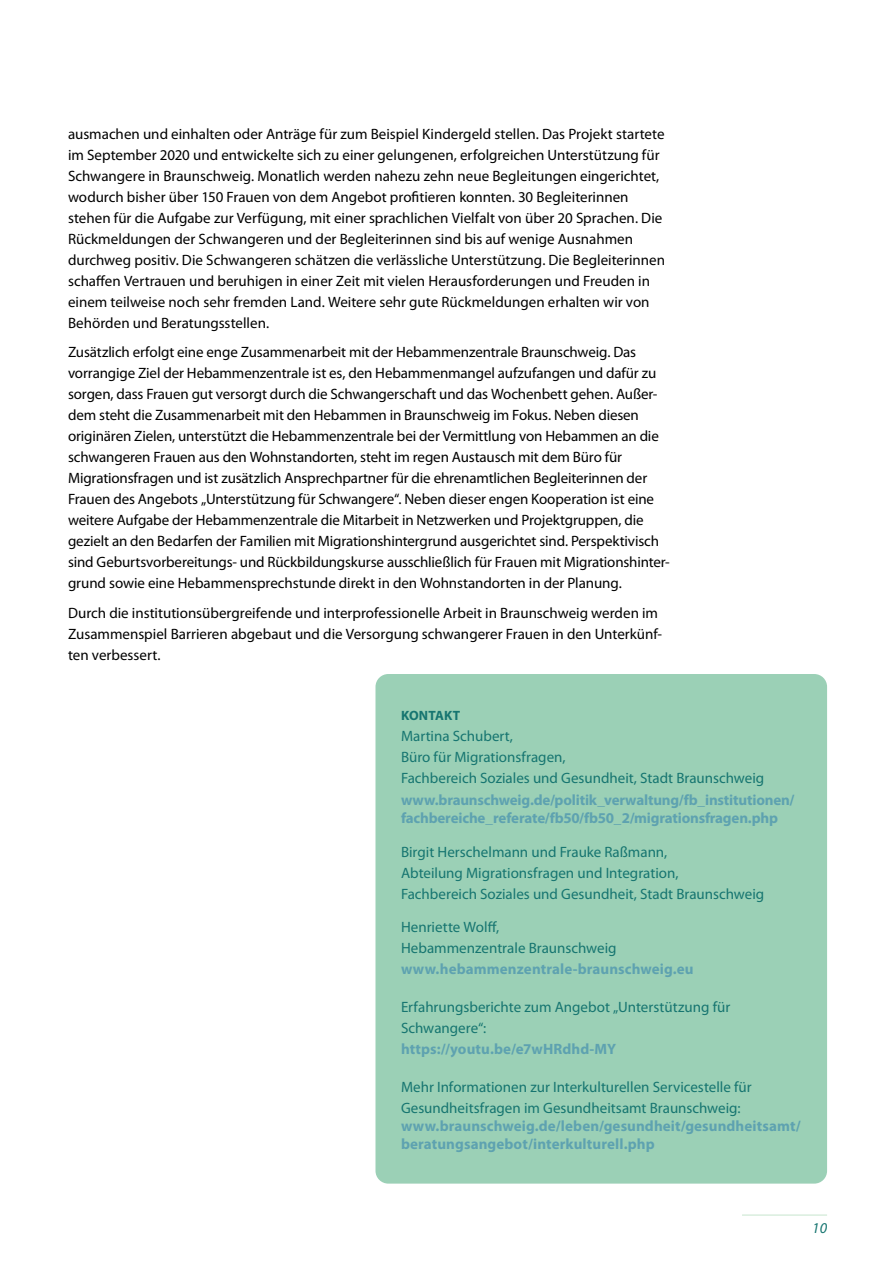
<style>
.page{position:relative;width:893px;height:1263px;background:#fff}
.page>*{position:absolute;margin:0;border:0;box-sizing:border-box;transform-origin:0 0}
.t1{font:15px/21px "Myriad Pro";letter-spacing:-.005em;color:#000}
.t2{font:15px/21px "Myriad Pro";color:#167570}
.t3{font:700 15px/18px "Myriad Pro";color:#5ea2b0}
.t4{font:italic 15px "Myriad Pro";color:#167570}
.t5{font:700 13.5px "Myriad Pro";letter-spacing:.005em;color:#167570}
</style>
<div class="page">
<hr style="left:742px;top:1214px;width:85px;height:1px;background:#cce8d3">
<div style="left:375px;top:674px;width:452px;height:509px;background:#9bd0b6;border-radius:13px"></div>
<p class="t1" style="left:68px;top:123px;width:598px">ausmachen und einhalten oder Anträge für zum Beispiel Kindergeld stellen. Das Projekt startete im September 2020 und entwickelte sich zu einer gelungenen, erfolgreichen Unterstützung für Schwangere in Braunschweig. Monatlich werden nahezu zehn neue Begleitungen eingerichtet, wodurch bisher über 150 Frauen von dem Angebot profitieren konnten. 30 Begleiterinnen stehen für die Aufgabe zur Verfügung, mit einer sprachlichen Vielfalt von über 20 Sprachen. Die Rückmeldungen der Schwangeren und der Begleiterinnen sind bis auf wenige Ausnahmen durchweg positiv. Die Schwangeren schätzen die verlässliche Unterstützung. Die Begleiterinnen schaffen Vertrauen und beruhigen in einer Zeit mit vielen Herausforderungen und Freuden in einem teilweise noch sehr fremden Land. Weitere sehr gute Rückmeldungen erhalten wir von Behörden und Beratungsstellen.</p>
<p class="t1" style="left:68px;top:342px;width:603px">Zusätzlich erfolgt eine enge Zusammenarbeit mit der Hebammenzentrale Braunschweig. Das vorrangige Ziel der Hebammenzentrale ist es, den Hebammenmangel aufzufangen und dafür zu sorgen, dass Frauen gut versorgt durch die Schwangerschaft und das Wochenbett gehen. Außer&shy;dem steht die Zusammenarbeit mit den Hebammen in Braunschweig im Fokus. Neben diesen originären Zielen, unterstützt die Hebammenzentrale bei der Vermittlung von Hebammen an die schwangeren Frauen aus den Wohnstandorten, steht im regen Austausch mit dem Büro für Migrationsfragen und ist zusätzlich Ansprechpartner für die ehrenamtlichen Begleiterinnen der Frauen des Angebots „Unterstützung für Schwangere“. Neben dieser engen Kooperation ist eine weitere Aufgabe der Hebammenzentrale die Mitarbeit in Netzwerken und Projektgruppen, die gezielt an den Bedarfen der Familien mit Migrationshintergrund ausgerichtet sind. Perspektivisch sind Geburtsvorbereitungs- und Rückbildungskurse ausschließlich für Frauen mit Migrationshinter&shy;grund sowie eine Hebammensprechstunde direkt in den Wohnstandorten in der Planung.</p>
<p class="t1" style="left:68px;top:602px;width:596px">Durch die institutionsübergreifende und interprofessionelle Arbeit in Braunschweig werden im<br>Zusammenspiel Barrieren abgebaut und die Versorgung schwangerer Frauen in den Unterkünf&shy;ten verbessert.</p>
<p class="t5" style="left:401px;top:706px;width:61px">KONTAKT</p>
<p class="t2" style="left:401px;top:725px;width:365px">Martina Schubert,<br>Büro für Migrationsfragen,<br>Fachbereich Soziales und Gesundheit, Stadt Braunschweig</p>
<p class="t3" style="left:401px;top:790px;width:395px">www.braunschweig.de/politik_verwaltung/fb_institutionen/ fachbereiche_referate/fb50/fb50_2/migrationsfragen.php</p>
<p class="t2" style="left:401px;top:841px;width:365px">Birgit Herschelmann und Frauke Raßmann,<br>Abteilung Migrationsfragen und Integration,<br>Fachbereich Soziales und Gesundheit, Stadt Braunschweig</p>
<p class="t2" style="left:401px;top:916px;width:217px">Henriette Wolff,<br>Hebammenzentrale Braunschweig</p>
<p class="t3" style="left:401px;top:960px;width:294px">www.hebammenzentrale-braunschweig.eu</p>
<p class="t2" style="left:401px;top:996px;width:331px">Erfahrungsberichte zum Angebot „Unterstützung für<br>Schwangere“:</p>
<p class="t3" style="left:401px;top:1040px;width:217px">https://youtu.be/e7wHRdhd-MY</p>
<p class="t2" style="left:401px;top:1076px;width:352px">Mehr Informationen zur Interkulturellen Servicestelle für<br>Gesundheitsfragen im Gesundheitsamt Braunschweig:</p>
<p class="t3" style="left:401px;top:1117px;width:401px">www.braunschweig.de/leben/gesundheit/gesundheitsamt/ beratungsangebot/interkulturell.php</p>
<p class="t4" style="left:812px;top:1218px;width:16px">10</p>
</div>
